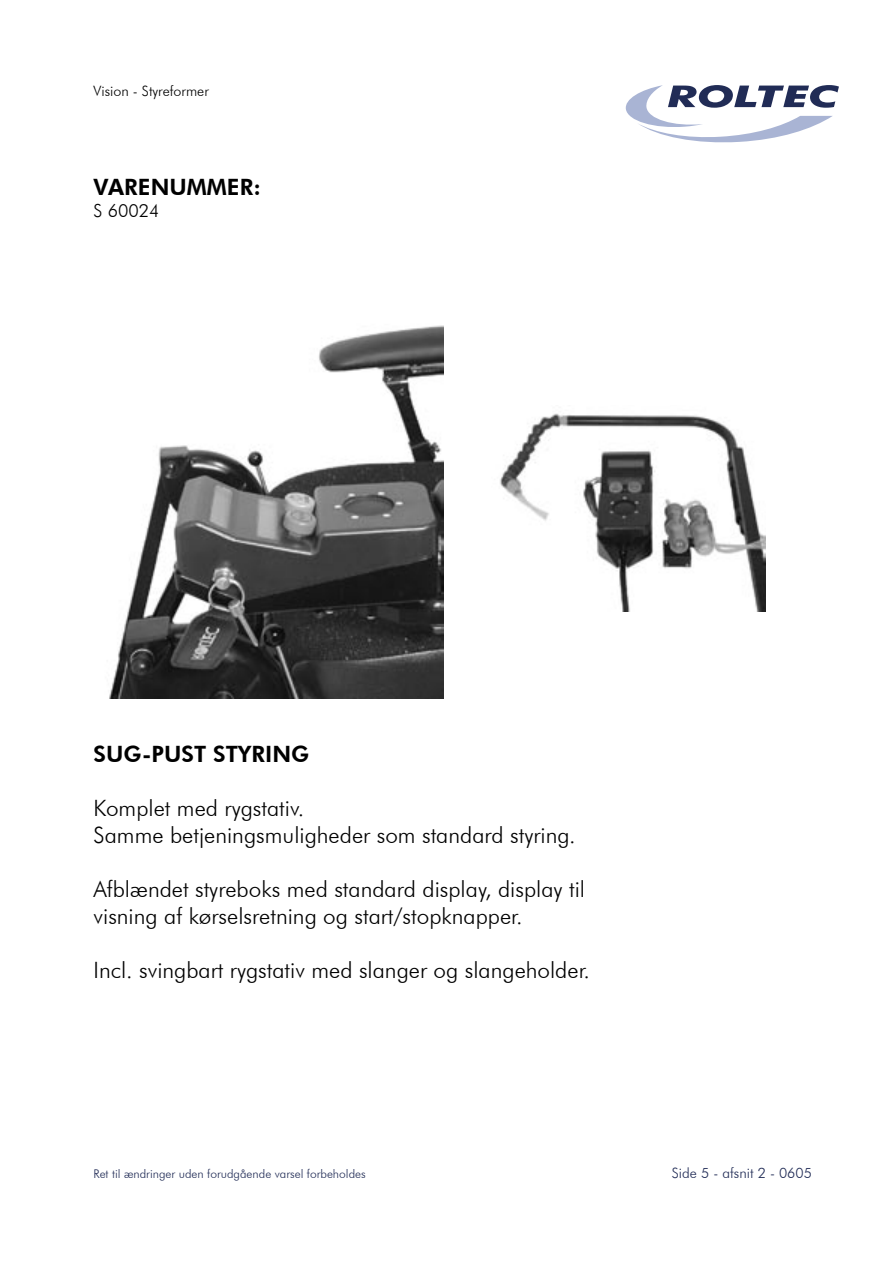
<style>
.page{position:relative;width:893px;height:1263px;background:#fff}
.page>*{position:absolute;margin:0;border:0;box-sizing:border-box;transform-origin:0 0}
.t1{font:300 22.5px "Futura BT";color:#000}
.t2{font:800 22.5px "Futura BT";color:#000}
.t3{font:300 18px "Futura BT";color:#000}
.t4{font:300 14.25px "Futura BT";color:#212c56}
.t5{font:300 14.25px "Futura BT";color:#000}
.t6{font:300 12px "Futura BT";color:#212c56}
</style>
<div class="page">
<svg style="left:625px;top:85px;width:214px;height:58px"></svg>
<img style="left:109px;top:325px;width:334px;height:374px">
<img style="left:500px;top:413px;width:266px;height:199px">
<p class="t5" style="left:94px;top:82px;width:117px">Vision - Styreformer</p>
<p class="t2" style="left:94px;top:173px;width:169px">VARENUMMER:</p>
<p class="t3" style="left:94px;top:200px;width:67px">S 60024</p>
<p class="t2" style="left:94px;top:740px;width:217px">SUG-PUST STYRING</p>
<p class="t1" style="left:94px;top:794px;width:212px">Komplet med rygstativ.</p>
<p class="t1" style="left:94px;top:821px;width:484px">Samme betjeningsmuligheder som standard styring.</p>
<p class="t1" style="left:94px;top:875px;width:493px">Afblændet styreboks med standard display, display til</p>
<p class="t1" style="left:94px;top:902px;width:430px">visning af kørselsretning og start/stopknapper.</p>
<p class="t1" style="left:94px;top:956px;width:498px">Incl. svingbart rygstativ med slanger og slangeholder.</p>
<p class="t6" style="left:94px;top:1166px;width:274px">Ret til ændringer uden forudgående varsel forbeholdes</p>
<p class="t4" style="left:672px;top:1164px;width:142px">Side 5 - afsnit 2 - 0605</p>
</div>
